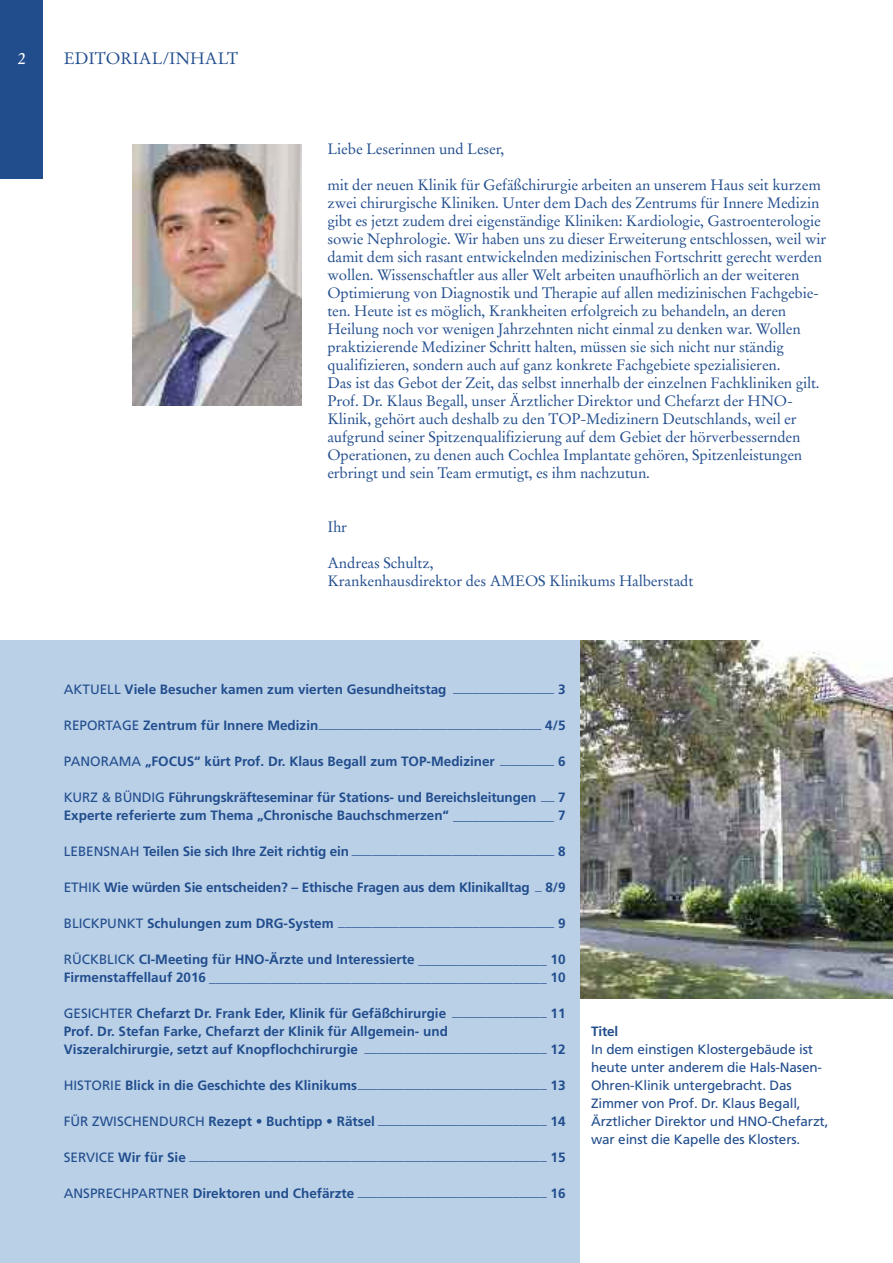
<style>
.page{position:relative;width:893px;height:1263px;background:#fff}
.page>*{position:absolute;margin:0;border:0;box-sizing:border-box;transform-origin:0 0}
.t1{font:16.5px "Stempel Garamond LT Pro";color:#214d8d}
.t2{font:16.5px "Stempel Garamond LT Pro";color:#fff}
.t3{font:15px/18px "Stempel Garamond LT Pro";letter-spacing:-.01em;color:#214d8d}
.t4{font:700 13.5px/18px "Frutiger LT Pro";color:#214d8d}
.t5{font:13.5px/18px "Frutiger LT Pro";letter-spacing:-.01em;color:#214d8d}
.s1{font-weight:400}
</style>
<div class="page">
<img style="left:579px;top:641px;width:314px;height:358px">
<div style="left:0;top:0;width:43px;height:179px;background:#214d8d"></div>
<div style="left:0;top:641px;width:579px;height:622px;background:#bad0e7"></div>
<img style="left:133px;top:144px;width:169px;height:262px">
<p class="t2" style="left:18px;top:52px;width:10px">2</p>
<p class="t1" style="left:64px;top:52px;width:176px">EDITORIAL/INHALT</p>
<p class="t3" style="left:327px;top:142px;width:178px">Liebe Leserinnen und Leser,</p>
<p class="t3" style="left:327px;top:178px;width:500px">mit der neuen Klinik für Gefäßchirurgie arbeiten an unserem Haus seit kurzem zwei chirurgische Kliniken. Unter dem Dach des Zentrums für Innere Medizin gibt es jetzt zudem drei eigenständige Kliniken: Kardiologie, Gastroenterologie sowie Nephrologie. Wir haben uns zu dieser Erweiterung entschlossen, weil wir damit dem sich rasant entwickelnden medizinischen Fortschritt gerecht werden wollen. Wissenschaftler aus aller Welt arbeiten unaufhörlich an der weiteren Optimierung von Diagnostik und Therapie auf allen medizinischen Fachgebie&shy;ten. Heute ist es möglich, Krankheiten erfolgreich zu behandeln, an deren Heilung noch vor wenigen Jahrzehnten nicht einmal zu denken war. Wollen praktizierende Mediziner Schritt halten, müssen sie sich nicht nur ständig qualifizieren, sondern auch auf ganz konkrete Fachgebiete spezialisieren.<br>Das ist das Gebot der Zeit, das selbst innerhalb der einzelnen Fachkliniken gilt.<br>Prof. Dr. Klaus Begall, unser Ärztlicher Direktor und Chefarzt der HNO-Klinik, gehört auch deshalb zu den TOP-Medizinern Deutschlands, weil er aufgrund seiner Spitzenqualifizierung auf dem Gebiet der hörverbessernden Operationen, zu denen auch Cochlea Implantate gehören, Spitzenleistungen erbringt und sein Team ermutigt, es ihm nachzutun.</p>
<p class="t3" style="left:327px;top:520px;width:21px">Ihr</p>
<p class="t3" style="left:327px;top:556px;width:367px">Andreas Schultz,<br>Krankenhausdirektor des AMEOS Klinikums Halberstadt</p>
<p class="t4" style="left:64px;top:681px;width:503px"><span class="s1">AKTUELL</span> Viele Besucher kamen zum vierten Gesundheitstag _______________ 3</p>
<p class="t4" style="left:64px;top:716px;width:503px"><span class="s1">REPORTAGE</span> Zentrum für Innere Medizin_________________________________ 4/5</p>
<p class="t4" style="left:64px;top:753px;width:503px"><span class="s1">PANORAMA</span> „FOCUS“ kürt Prof. Dr. Klaus Begall zum TOP-Mediziner ________ 6</p>
<p class="t4" style="left:64px;top:789px;width:503px"><span class="s1">KURZ &amp; BÜNDIG</span> Führungskräfteseminar für Stations- und Bereichsleitungen __ 7<br>Experte referierte zum Thema „Chronische Bauchschmerzen“ _______________ 7</p>
<p class="t4" style="left:64px;top:843px;width:503px"><span class="s1">LEBENSNAH</span> Teilen Sie sich Ihre Zeit richtig ein ______________________________ 8</p>
<p class="t4" style="left:64px;top:879px;width:503px"><span class="s1">ETHIK</span> Wie würden Sie entscheiden? – Ethische Fragen aus dem Klinikalltag _ 8/9</p>
<p class="t4" style="left:64px;top:914px;width:503px"><span class="s1">BLICKPUNKT</span> Schulungen zum DRG-System ________________________________ 9</p>
<p class="t4" style="left:64px;top:951px;width:503px"><span class="s1">RÜCKBLICK</span> CI-Meeting für HNO-Ärzte und Interessierte ___________________ 10<br>Firmenstaffellauf 2016 __________________________________________________ 10</p>
<p class="t4" style="left:64px;top:1005px;width:503px"><span class="s1">GESICHTER</span> Chefarzt Dr. Frank Eder, Klinik für Gefäßchirurgie ______________ 11<br>Prof. Dr. Stefan Farke, Chefarzt der Klinik für Allgemein- und<br>Viszeralchirurgie, setzt auf Knopflochchirurgie ___________________________ 12</p>
<p class="t4" style="left:64px;top:1077px;width:503px"><span class="s1">HISTORIE</span> Blick in die Geschichte des Klinikums____________________________ 13</p>
<p class="t4" style="left:64px;top:1112px;width:503px"><span class="s1">FÜR ZWISCHENDURCH</span> Rezept • Buchtipp • Rätsel _________________________ 14</p>
<p class="t4" style="left:64px;top:1148px;width:503px"><span class="s1">SERVICE</span> Wir für Sie _____________________________________________________ 15</p>
<p class="t4" style="left:64px;top:1184px;width:503px"><span class="s1">ANSPRECHPARTNER</span> Direktoren und Chefärzte ____________________________ 16</p>
<p class="t4" style="left:591px;top:1023px;width:29px">Titel</p>
<p class="t5" style="left:591px;top:1041px;width:239px">In dem einstigen Klostergebäude ist heute unter anderem die Hals-Nasen-Ohren-Klinik untergebracht. Das Zimmer von Prof. Dr. Klaus Begall, Ärztlicher Direktor und HNO-Chefarzt, war einst die Kapelle des Klosters.</p>
</div>
